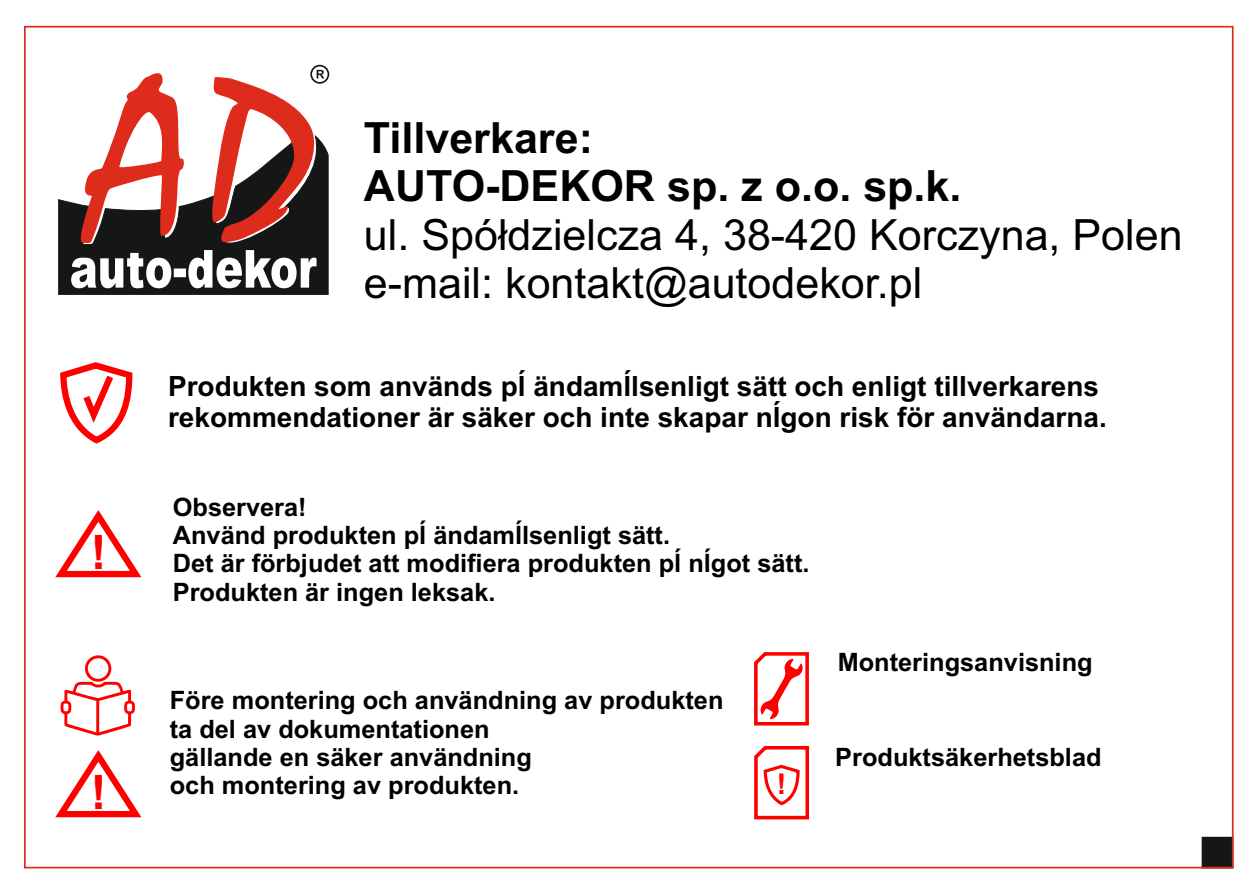
<style>
.page{position:relative;width:1259px;height:893px;background:#fff}
.page>*{position:absolute;margin:0;border:0;box-sizing:border-box;transform-origin:0 0}
.t1{font:700 47.4px "Arial";color:#f00}
.t2{font:43.2px/48px "Arial";color:#000}
.t3{font:700 43.2px/48px "Arial";color:#000}
.t4{font:700 28.5px "Arial";color:#f00}
.t5{font:700 27.9px/31.2px "Arial";color:#000}
.t6{font:700 25.2px/28.2px "Arial";color:#000}
</style>
<div class="page">
<svg style="left:1200px;top:836px;width:34px;height:33px"></svg>
<div style="left:310px;top:65px;width:19px;height:19px;border:2px solid #151616;border-radius:50%"></div>
<svg style="left:58px;top:66px;width:271px;height:229px"></svg>
<svg style="left:55px;top:750px;width:87px;height:68px"></svg>
<svg style="left:55px;top:510px;width:87px;height:68px"></svg>
<svg style="left:60px;top:362px;width:73px;height:82px"></svg>
<svg style="left:61px;top:655px;width:74px;height:81px"></svg>
<svg style="left:754px;top:652px;width:55px;height:74px"></svg>
<svg style="left:754px;top:746px;width:56px;height:74px"></svg>
<h1 class="t1" style="left:91px;top:534px;width:17px">!</h1>
<h1 class="t1" style="left:91px;top:774px;width:17px">!</h1>
<h2 class="t3" style="left:364px;top:118px;width:599px">Tillverkare:<br>AUTO-DEKOR sp. z o.o. sp.k.</h2>
<h2 class="t2" style="left:364px;top:214px;width:820px">ul. Spółdzielcza 4, 38-420 Korczyna, Polen e-mail: kontakt@autodekor.pl</h2>
<p class="t5" style="left:168px;top:373px;width:940px">Produkten som används pĺ ändamĺlsenligt sätt och enligt tillverkarens rekommendationer är säker och inte skapar nĺgon risk för användarna.</p>
<p class="t6" style="left:173px;top:495px;width:638px">Observera!<br>Använd produkten pĺ ändamĺlsenligt sätt.<br>Det är förbjudet att modifiera produkten pĺ nĺgot sätt.<br>Produkten är ingen leksak.</p>
<p class="t6" style="left:170px;top:689px;width:555px">Före montering och användning av produkten ta del av dokumentationen<br>gällande en säker användning<br>och montering av produkten.</p>
<p class="t4" style="left:777px;top:773px;width:11px">!</p>
<p class="t6" style="left:837px;top:650px;width:256px">Monteringsanvisning</p>
<p class="t6" style="left:835px;top:746px;width:268px">Produktsäkerhetsblad</p>
</div>
